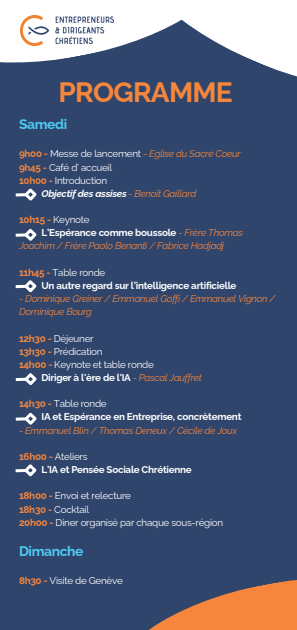
<style>
.page{position:relative;width:297px;height:630px;background:#2f456c}
.page>*{position:absolute;margin:0;border:0;box-sizing:border-box;transform-origin:0 0}
.t1{font:700 28px "Raleway";letter-spacing:-.025em;color:#f6863c}
.t2{font:700 14px "Raleway";letter-spacing:-.025em;color:#4fcaf3}
.t3{font:10px "Raleway";letter-spacing:-.025em;color:#fff}
.t4{font:italic 10px/13.2px "Raleway";letter-spacing:-.025em;color:#f6863c}
.t5{font:700 10px "Raleway";letter-spacing:-.025em;color:#fff}
.t6{font:italic 700 10px "Raleway";letter-spacing:-.025em;color:#fff}
.s1{font-weight:700;font-style:normal}
.s2{font-style:normal;color:#fff}
.s3{font-style:normal}
.s4{font-weight:700;color:#f6863c}
.s5{font-weight:400;color:#f6863c}
.s6{font-weight:700;font-style:normal;color:#fff}
.s7{font-weight:400;font-style:italic;color:#f6863c}
</style>
<div class="page">
<svg style="left:241px;top:0;width:56px;height:77px;background:#e2e5ea"></svg>
<svg style="left:0;top:0;width:241px;height:63px;fill:#fff"></svg>
<img style="left:21px;top:15px;width:93px;height:30px">
<svg style="left:149px;top:580px;width:148px;height:50px;fill:#f6863c"></svg>
<svg style="left:16px;top:188px;width:21px;height:13px"></svg>
<svg style="left:16px;top:233px;width:5px;height:4px"></svg>
<svg style="left:21px;top:228px;width:16px;height:13px"></svg>
<svg style="left:16px;top:280px;width:21px;height:13px"></svg>
<svg style="left:16px;top:373px;width:21px;height:12px"></svg>
<svg style="left:16px;top:417px;width:6px;height:4px"></svg>
<svg style="left:22px;top:412px;width:15px;height:13px"></svg>
<svg style="left:16px;top:464px;width:21px;height:13px"></svg>
<p class="t1" style="left:58px;top:76px;width:176px">PROGRAMME</p>
<p class="t2" style="left:19px;top:116px;width:50px">Samedi</p>
<h1 class="t4" style="left:19px;top:147px;width:223px"><span class="s1">9h00 -</span> <span class="s2">Messe de lancement</span> <span class="s3">-</span> Eglise du Sacré Coeur</h1>
<h2 class="t3" style="left:19px;top:161px;width:95px"><span class="s4">9h45 -</span> Café d’ accueil</h2>
<p class="t3" style="left:19px;top:174px;width:90px"><span class="s4">10h00 -</span> Introduction</p>
<p class="t6" style="left:42px;top:187px;width:156px">Objectif des assises <span class="s5">- Benoît Gaillard</span></p>
<p class="t3" style="left:19px;top:214px;width:72px"><span class="s4">10h15 -</span> Keynote</p>
<p class="t4" style="left:19px;top:226px;width:226px;text-indent:23px"><span class="s6">L’Espérance comme boussole</span> <span class="s3">-</span> Frère Thomas<br>Joachim / Frère Paolo Benanti / Fabrice Hadjadj</p>
<p class="t3" style="left:19px;top:266px;width:88px"><span class="s4">11h45 -</span> Table ronde</p>
<p class="t5" style="left:42px;top:280px;width:196px">Un autre regard sur l’intelligence artificielle</p>
<p class="t4" style="left:19px;top:292px;width:258px"><span class="s3">-</span> Dominique Greiner / Emmanuel Goffi / Emmanuel Vignon /<br>Dominique Bourg</p>
<p class="t3" style="left:19px;top:332px;width:76px"><span class="s4">12h30 -</span> Déjeuner</p>
<p class="t3" style="left:19px;top:345px;width:85px"><span class="s4">13h30 -</span> Prédication</p>
<p class="t3" style="left:19px;top:358px;width:136px"><span class="s4">14h00 -</span> Keynote et table ronde</p>
<p class="t5" style="left:42px;top:372px;width:162px">Diriger à l'ère de l'IA <span class="s5">-</span> <span class="s7">Pascal Jauffret</span></p>
<p class="t3" style="left:19px;top:398px;width:89px"><span class="s4">14h30 -</span> Table ronde</p>
<p class="t5" style="left:42px;top:411px;width:201px">IA et Espérance en Entreprise, concrètement</p>
<p class="t4" style="left:19px;top:423px;width:220px"><span class="s3">-</span> Emmanuel Blin / Thomas Deneux / Cécile de Joux</p>
<p class="t3" style="left:19px;top:451px;width:70px"><span class="s4">16h00 -</span> Ateliers</p>
<p class="t5" style="left:42px;top:464px;width:152px">L’IA et Pensée Sociale Chrétienne</p>
<p class="t3" style="left:19px;top:490px;width:113px"><span class="s4">18h00 -</span> Envoi et relecture</p>
<p class="t3" style="left:19px;top:503px;width:72px"><span class="s4">18h30 -</span> Cocktail</p>
<p class="t3" style="left:19px;top:516px;width:206px"><span class="s4">20h00 -</span> Diner organisé par chaque sous-région</p>
<p class="t2" style="left:19px;top:543px;width:66px">Dimanche</p>
<h2 class="t3" style="left:19px;top:575px;width:105px"><span class="s4">8h30 -</span> Visite de Genève</h2>
</div>
